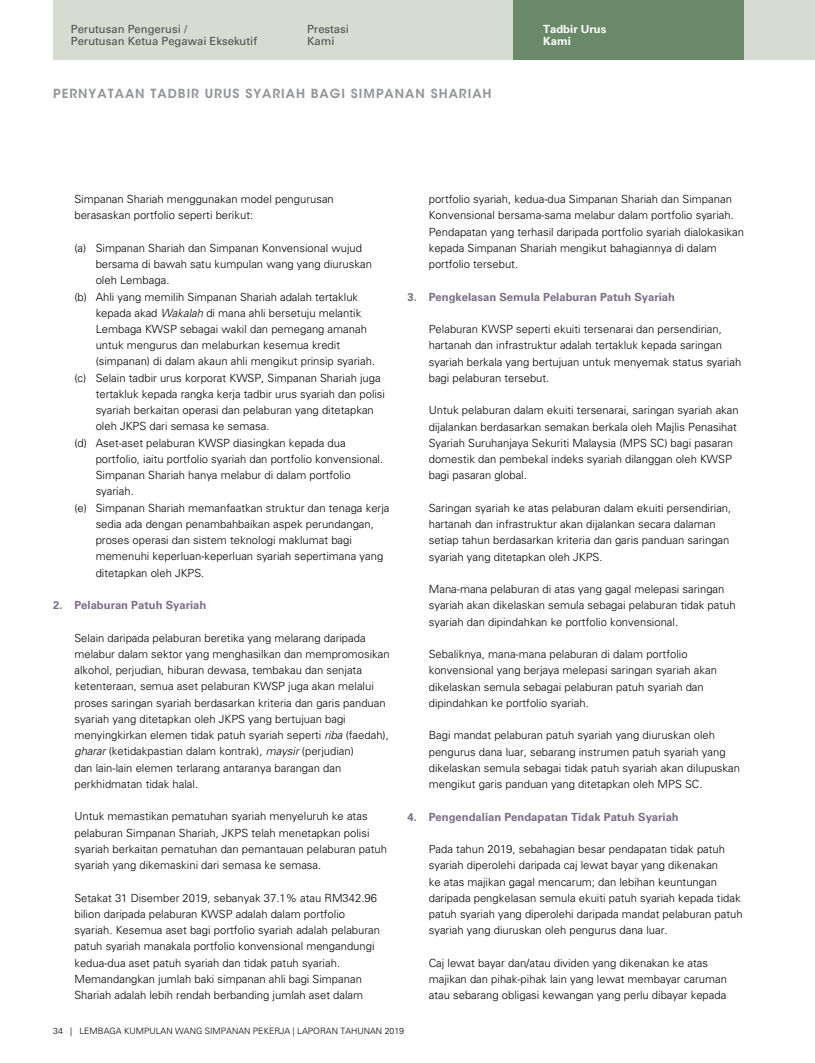
<style>
.page{position:relative;width:815px;height:1063px;background:#fff}
.page>*{position:absolute;margin:0;border:0;box-sizing:border-box;transform-origin:0 0}
.t1{font:600 12.5px "ITC Avant Garde Std";letter-spacing:.08em;color:#939598}
.t2{font:300 11.25px/16.2px "Univers LT Std";color:#000}
.t3{font:700 11.25px "Univers LT Std";color:#7c6d85}
.t4{font:11.25px/12.5px "Univers LT Std";color:#4d4d4f}
.t5{font:700 11.25px/12.5px "Univers LT Std";color:#fff}
.t6{font:300 8.75px "Univers LT Std";color:#000}
.s1{font-style:italic}
</style>
<div class="page">
<div style="left:53px;top:0;width:762px;height:60px;background:#d7dcd3"></div>
<div style="left:514px;top:0;width:230px;height:60px;background:#698968"></div>
<p class="t4" style="left:71px;top:23px;width:188px">Perutusan Pengerusi /<br>Perutusan Ketua Pegawai Eksekutif</p>
<p class="t4" style="left:307px;top:23px;width:43px">Prestasi<br>Kami</p>
<p class="t5" style="left:543px;top:23px;width:65px">Tadbir Urus<br>Kami</p>
<p class="t1" style="left:53px;top:85px;width:440px">PERNYATAAN TADBIR URUS SYARIAH BAGI SIMPANAN SHARIAH</p>
<p class="t2" style="left:74px;top:191px;width:261px">Simpanan Shariah menggunakan model pengurusan berasaskan portfolio seperti berikut:</p>
<p class="t2" style="left:74px;top:240px;width:289px">(a) Simpanan Shariah dan Simpanan Konvensional wujud</p>
<p class="t2" style="left:96px;top:256px;width:278px">bersama di bawah satu kumpulan wang yang diuruskan</p>
<p class="t2" style="left:96px;top:272px;width:75px">oleh Lembaga.</p>
<p class="t2" style="left:74px;top:288px;width:285px">(b) Ahli yang memilih Simpanan Shariah adalah tertakluk</p>
<p class="t2" style="left:96px;top:305px;width:267px">kepada akad <span class="s1">Wakalah</span> di mana ahli bersetuju melantik</p>
<p class="t2" style="left:96px;top:321px;width:273px">Lembaga KWSP sebagai wakil dan pemegang amanah</p>
<p class="t2" style="left:96px;top:337px;width:246px">untuk mengurus dan melaburkan kesemua kredit</p>
<p class="t2" style="left:96px;top:353px;width:281px">(simpanan) di dalam akaun ahli mengikut prinsip syariah.</p>
<p class="t2" style="left:74px;top:370px;width:308px">(c) Selain tadbir urus korporat KWSP, Simpanan Shariah juga</p>
<p class="t2" style="left:96px;top:386px;width:291px">tertakluk kepada rangka kerja tadbir urus syariah dan polisi</p>
<p class="t2" style="left:96px;top:402px;width:280px">syariah berkaitan operasi dan pelaburan yang ditetapkan</p>
<p class="t2" style="left:96px;top:418px;width:175px">oleh JKPS dari semasa ke semasa.</p>
<p class="t2" style="left:74px;top:435px;width:273px">(d) Aset-aset pelaburan KWSP diasingkan kepada dua</p>
<p class="t2" style="left:96px;top:451px;width:289px">portfolio, iaitu portfolio syariah dan portfolio konvensional.</p>
<p class="t2" style="left:96px;top:467px;width:257px">Simpanan Shariah hanya melabur di dalam portfolio</p>
<p class="t2" style="left:96px;top:483px;width:40px">syariah.</p>
<p class="t2" style="left:74px;top:500px;width:317px">(e) Simpanan Shariah memanfaatkan struktur dan tenaga kerja</p>
<p class="t2" style="left:96px;top:516px;width:280px">sedia ada dengan penambahbaikan aspek perundangan,</p>
<p class="t2" style="left:96px;top:532px;width:258px">proses operasi dan sistem teknologi maklumat bagi</p>
<p class="t2" style="left:96px;top:548px;width:289px">memenuhi keperluan-keperluan syariah sepertimana yang</p>
<p class="t2" style="left:96px;top:565px;width:110px">ditetapkan oleh JKPS.</p>
<p class="t3" style="left:53px;top:599px;width:155px">2. Pelaburan Patuh Syariah</p>
<p class="t2" style="left:74px;top:630px;width:317px">Selain daripada pelaburan beretika yang melarang daripada melabur dalam sektor yang menghasilkan dan mempromosikan alkohol, perjudian, hiburan dewasa, tembakau dan senjata ketenteraan, semua aset pelaburan KWSP juga akan melalui proses saringan syariah berdasarkan kriteria dan garis panduan syariah yang ditetapkan oleh JKPS yang bertujuan bagi menyingkirkan elemen tidak patuh syariah seperti <span class="s1">riba</span> (faedah), <span class="s1">gharar</span> (ketidakpastian dalam kontrak), <span class="s1">maysir</span> (perjudian)<br>dan lain-lain elemen terlarang antaranya barangan dan perkhidmatan tidak halal.</p>
<p class="t2" style="left:74px;top:808px;width:314px">Untuk memastikan pematuhan syariah menyeluruh ke atas pelaburan Simpanan Shariah, JKPS telah menetapkan polisi syariah berkaitan pematuhan dan pemantauan pelaburan patuh syariah yang dikemaskini dari semasa ke semasa.</p>
<p class="t2" style="left:74px;top:890px;width:307px">Setakat 31 Disember 2019, sebanyak 37.1% atau RM342.96 bilion daripada pelaburan KWSP adalah dalam portfolio syariah. Kesemua aset bagi portfolio syariah adalah pelaburan patuh syariah manakala portfolio konvensional mengandungi kedua-dua aset patuh syariah dan tidak patuh syariah.<br>Memandangkan jumlah baki simpanan ahli bagi Simpanan Shariah adalah lebih rendah berbanding jumlah aset dalam</p>
<p class="t2" style="left:429px;top:191px;width:317px">portfolio syariah, kedua-dua Simpanan Shariah dan Simpanan Konvensional bersama-sama melabur dalam portfolio syariah.<br>Pendapatan yang terhasil daripada portfolio syariah dialokasikan kepada Simpanan Shariah mengikut bahagiannya di dalam portfolio tersebut.</p>
<p class="t3" style="left:407px;top:290px;width:269px">3. Pengkelasan Semula Pelaburan Patuh Syariah</p>
<p class="t2" style="left:429px;top:321px;width:314px">Pelaburan KWSP seperti ekuiti tersenarai dan persendirian, hartanah dan infrastruktur adalah tertakluk kepada saringan syariah berkala yang bertujuan untuk menyemak status syariah bagi pelaburan tersebut.</p>
<p class="t2" style="left:429px;top:402px;width:312px">Untuk pelaburan dalam ekuiti tersenarai, saringan syariah akan dijalankan berdasarkan semakan berkala oleh Majlis Penasihat Syariah Suruhanjaya Sekuriti Malaysia (MPS SC) bagi pasaran domestik dan pembekal indeks syariah dilanggan oleh KWSP bagi pasaran global.</p>
<p class="t2" style="left:429px;top:500px;width:304px">Saringan syariah ke atas pelaburan dalam ekuiti persendirian, hartanah dan infrastruktur akan dijalankan secara dalaman setiap tahun berdasarkan kriteria dan garis panduan saringan syariah yang ditetapkan oleh JKPS.</p>
<p class="t2" style="left:429px;top:581px;width:308px">Mana-mana pelaburan di atas yang gagal melepasi saringan syariah akan dikelaskan semula sebagai pelaburan tidak patuh syariah dan dipindahkan ke portfolio konvensional.</p>
<p class="t2" style="left:429px;top:646px;width:290px">Sebaliknya, mana-mana pelaburan di dalam portfolio konvensional yang berjaya melepasi saringan syariah akan dikelaskan semula sebagai pelaburan patuh syariah dan dipindahkan ke portfolio syariah.</p>
<p class="t2" style="left:429px;top:727px;width:313px">Bagi mandat pelaburan patuh syariah yang diuruskan oleh pengurus dana luar, sebarang instrumen patuh syariah yang dikelaskan semula sebagai tidak patuh syariah akan dilupuskan mengikut garis panduan yang ditetapkan oleh MPS SC.</p>
<p class="t3" style="left:407px;top:810px;width:273px">4. Pengendalian Pendapatan Tidak Patuh Syariah</p>
<p class="t2" style="left:429px;top:841px;width:315px">Pada tahun 2019, sebahagian besar pendapatan tidak patuh syariah diperolehi daripada caj lewat bayar yang dikenakan<br>ke atas majikan gagal mencarum; dan lebihan keuntungan daripada pengkelasan semula ekuiti patuh syariah kepada tidak patuh syariah yang diperolehi daripada mandat pelaburan patuh syariah yang diuruskan oleh pengurus dana luar.</p>
<p class="t2" style="left:429px;top:955px;width:300px">Caj lewat bayar dan/atau dividen yang dikenakan ke atas majikan dan pihak-pihak lain yang lewat membayar caruman atau sebarang obligasi kewangan yang perlu dibayar kepada</p>
<p class="t6" style="left:53px;top:1026px;width:353px">34 | LEMBAGA KUMPULAN WANG SIMPANAN PEKERJA | LAPORAN TAHUNAN 2019</p>
</div>
